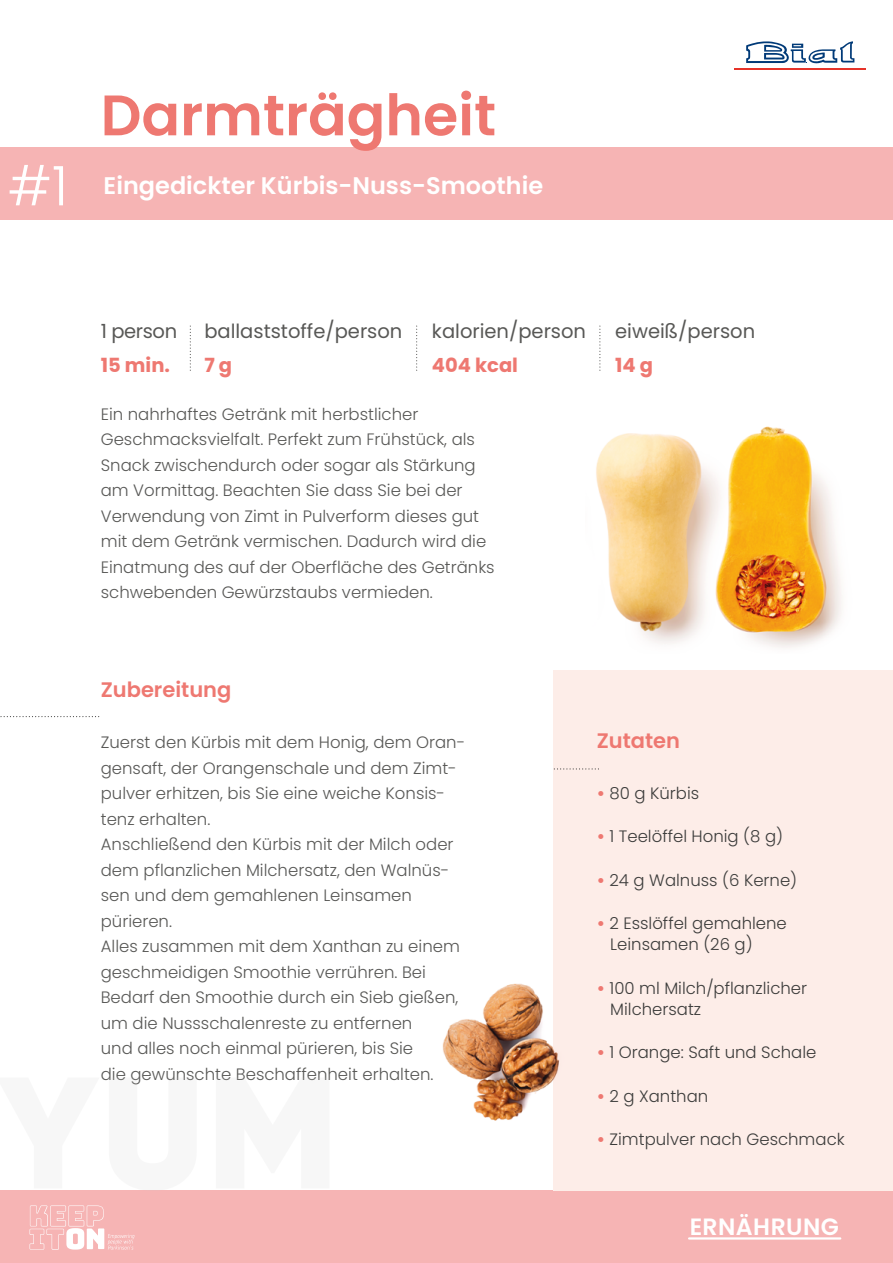
<style>
.page{position:relative;width:893px;height:1263px;background:#fff}
.page>*{position:absolute;margin:0;border:0;box-sizing:border-box;transform-origin:0 0}
.t1{font:600 57px "Poppins";color:#ee7871}
.t2{font:300 54.6px "Poppins";color:#fff}
.t3{font:600 24px "Poppins";color:#fff}
.t4{font:600 23.55px "Poppins";letter-spacing:.02em;color:#fff}
.t5{font:600 21px "Poppins";color:#ee7871}
.t6{font:19.5px "Poppins";color:#585856}
.t7{font:700 19.5px "Poppins";color:#ee7871}
.t8{font:300 16.5px/25.5px "Poppins";color:#585856}
.t9{font:300 16.5px/21px "Poppins";color:#3c3c3b}
.s1{font-weight:700;color:#ee7871}
</style>
<div class="page">
<svg style="left:190px;top:326px;width:1px;height:45px"></svg>
<svg style="left:416px;top:326px;width:1px;height:45px"></svg>
<svg style="left:599px;top:326px;width:1px;height:45px"></svg>
<div style="left:0;top:1191px;width:893px;height:72px;background:#f6b4b4"></div>
<hr style="left:689px;top:1237px;width:151px;height:2px;background:#fff">
<div style="left:553px;top:670px;width:340px;height:521px;background:#fdede8"></div>
<svg style="left:554px;top:768px;width:45px;height:1px"></svg>
<svg style="left:1px;top:716px;width:98px;height:1px"></svg>
<div style="left:0;top:147px;width:893px;height:72px;background:#f6b4b4"></div>
<svg style="left:109px;top:1190px;width:88px;height:1px"></svg>
<svg style="left:746px;top:41px;width:108px;height:23px"></svg>
<hr style="left:735px;top:68px;width:131px;height:1px;background:#e63329">
<svg style="left:30px;top:1205px;width:104px;height:45px"></svg>
<img style="left:596px;top:426px;width:245px;height:222px">
<img style="left:442px;top:983px;width:118px;height:138px">
<h1 class="t1" style="left:101px;top:82px;width:397px">Darmträgheit</h1>
<h2 class="t2" style="left:8px;top:155px;width:62px">#1</h2>
<h3 class="t3" style="left:104px;top:172px;width:441px">Eingedickter Kürbis-Nuss-Smoothie</h3>
<p class="t6" style="left:101px;top:320px;width:78px">1 person</p>
<p class="t7" style="left:101px;top:354px;width:71px">15 min.</p>
<p class="t6" style="left:204px;top:320px;width:200px">ballaststoffe/person</p>
<p class="t7" style="left:204px;top:354px;width:29px">7 g</p>
<p class="t6" style="left:432px;top:320px;width:156px">kalorien/person</p>
<p class="t7" style="left:432px;top:354px;width:88px">404 kcal</p>
<p class="t8" style="left:101px;top:401px;width:395px">Ein nahrhaftes Getränk mit herbstlicher Geschmacksvielfalt. Perfekt zum Frühstück, als Snack zwischendurch oder sogar als Stärkung am Vormittag. Beachten Sie dass Sie bei der Verwendung von Zimt in Pulverform dieses gut mit dem Getränk vermischen. Dadurch wird die Einatmung des auf der Oberfläche des Getränks schwebenden Gewürzstaubs vermieden.</p>
<p class="t6" style="left:615px;top:319px;width:142px">eiweiß/person</p>
<p class="t7" style="left:615px;top:354px;width:39px">14 g</p>
<p class="t5" style="left:101px;top:677px;width:132px">Zubereitung</p>
<p class="t8" style="left:101px;top:730px;width:366px">Zuerst den Kürbis mit dem Honig, dem Oran&shy;gensaft, der Orangenschale und dem Zimt&shy;pulver erhitzen, bis Sie eine weiche Konsis&shy;tenz erhalten.<br>Anschließend den Kürbis mit der Milch oder dem pflanzlichen Milchersatz, den Walnüs&shy;sen und dem gemahlenen Leinsamen pürieren.<br>Alles zusammen mit dem Xanthan zu einem geschmeidigen Smoothie verrühren. Bei Bedarf den Smoothie durch ein Sieb gießen, um die Nussschalenreste zu entfernen<br>und alles noch einmal pürieren, bis Sie<br>die gewünschte Beschaffenheit erhalten.</p>
<p class="t5" style="left:597px;top:728px;width:85px">Zutaten</p>
<p class="t9" style="left:597px;top:782px;width:104px"><span class="s1">•</span> 80 g Kürbis</p>
<p class="t9" style="left:597px;top:826px;width:188px"><span class="s1">•</span> 1 Teelöffel Honig (8 g)</p>
<p class="t9" style="left:597px;top:869px;width:202px"><span class="s1">•</span> 24 g Walnuss (6 Kerne)</p>
<p class="t9" style="left:610px;top:913px;width:178px;text-indent:-14px"><span class="s1">•</span> 2 Esslöffel gemahlene<br>Leinsamen (26 g)</p>
<p class="t9" style="left:610px;top:977px;width:198px;text-indent:-14px"><span class="s1">•</span> 100 ml Milch/pflanzlicher<br>Milchersatz</p>
<p class="t9" style="left:597px;top:1042px;width:221px"><span class="s1">•</span> 1 Orange: Saft und Schale</p>
<p class="t9" style="left:597px;top:1085px;width:113px"><span class="s1">•</span> 2 g Xanthan</p>
<p class="t9" style="left:597px;top:1129px;width:249px"><span class="s1">•</span> Zimtpulver nach Geschmack</p>
<h3 class="t4" style="left:689px;top:1213px;width:151px">ERNÄHRUNG</h3>
</div>
